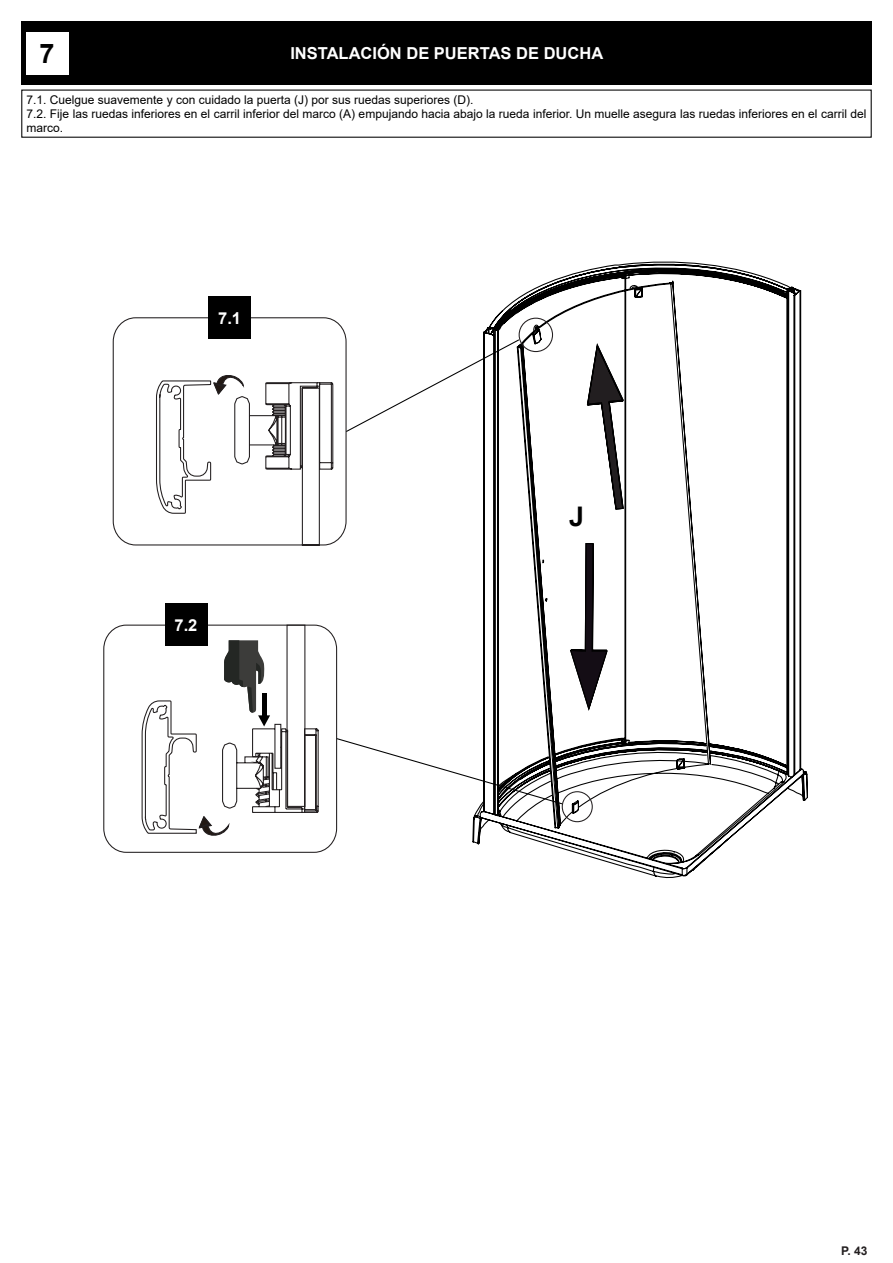
<style>
.page{position:relative;width:893px;height:1263px;background:#fff}
.page>*{position:absolute;margin:0;border:0;box-sizing:border-box;transform-origin:0 0}
.t1{font:700 27px "Arial";color:#000}
.t2{font:700 16.5px "Arial";color:#fff}
.t3{font:12px/14.4px "Arial";color:#000}
.t4{font:700 12px "Arial";color:#231f20}
</style>
<div class="page">
<svg style="left:103px;top:624px;width:235px;height:229px"></svg>
<svg style="left:141px;top:640px;width:129px;height:199px"></svg>
<svg style="left:112px;top:317px;width:235px;height:229px"></svg>
<svg style="left:155px;top:372px;width:90px;height:143px"></svg>
<div style="left:21px;top:21px;width:851px;height:64px;background:#000"></div>
<div style="left:26px;top:32px;width:42px;height:42px;background:#fff"></div>
<svg style="left:472px;top:261px;width:336px;height:617px"></svg>
<svg style="left:586px;top:341px;width:39px;height:169px"></svg>
<div style="left:569px;top:507px;width:15px;height:19px;background:#fff"></div>
<div style="left:208px;top:296px;width:43px;height:43px;background:#000"></div>
<div style="left:165px;top:603px;width:42px;height:43px;background:#000"></div>
<div style="left:519px;top:318px;width:34px;height:34px;border:1px solid #231f20;border-radius:50%"></div>
<svg style="left:666px;top:758px;width:20px;height:13px"></svg>
<svg style="left:614px;top:284px;width:31px;height:15px"></svg>
<svg style="left:531px;top:321px;width:11px;height:18px"></svg>
<svg style="left:571px;top:799px;width:9px;height:15px"></svg>
<svg style="left:569px;top:542px;width:39px;height:170px"></svg>
<div style="left:562px;top:791px;width:31px;height:31px;border:1px solid #231f20;border-radius:50%"></div>
<svg style="left:336px;top:339px;width:227px;height:466px"></svg>
<p class="t1" style="left:40px;top:34px;width:17px">7</p>
<p class="t2" style="left:290px;top:42px;width:314px">INSTALACIÓN DE PUERTAS DE DUCHA</p>
<p class="t3" style="left:27px;top:92px;width:448px">7.1. Cuelgue suavemente y con cuidado la puerta (J) por sus ruedas superiores (D).</p>
<p class="t3" style="left:27px;top:107px;width:841px">7.2. Fije las ruedas inferiores en el carril inferior del marco (A) empujando hacia abajo la rueda inferior. Un muelle asegura las ruedas inferiores en el carril del marco.</p>
<p class="t2" style="left:218px;top:306px;width:24px">7.1</p>
<p class="t2" style="left:175px;top:613px;width:24px">7.2</p>
<p class="t1" style="left:569px;top:498px;width:17px">J</p>
<p class="t4" style="left:841px;top:1242px;width:28px">P. 43</p>
</div>
